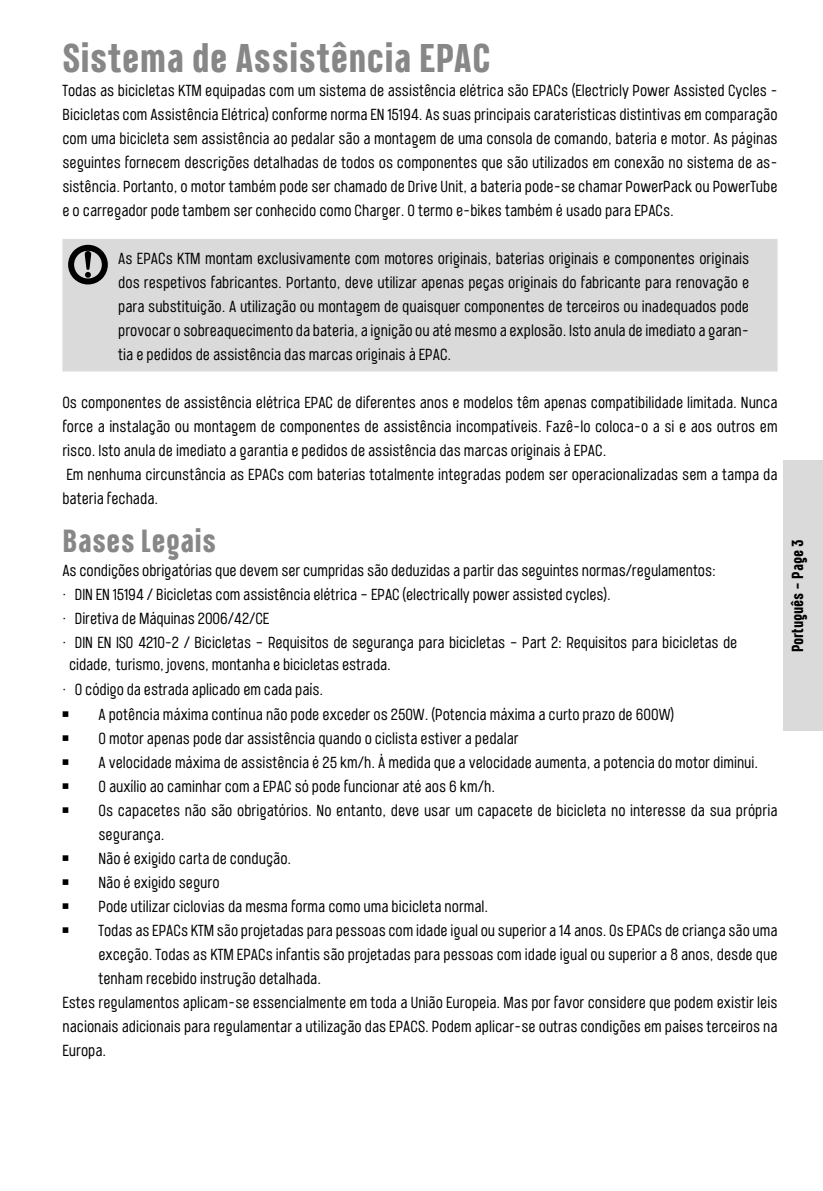
<style>
.page{position:relative;width:823px;height:1191px;background:#fff}
.page>*{position:absolute;margin:0;border:0;box-sizing:border-box;transform-origin:0 0}
.t1{font:700 40px "Port Condensed";color:#878787}
.t2{font:700 32px "Port Condensed";color:#878787}
.t3{font:16px/24px "Port Condensed";color:#000}
.t4{font:700 16px "Port Condensed";letter-spacing:-.005em;color:#000}
</style>
<div class="page">
<div style="left:782px;top:460px;width:40px;height:271px;background:#dadada"></div>
<div style="left:62px;top:239px;width:715px;height:132px;background:#dadada"></div>
<svg style="left:64px;top:242px;width:47px;height:46px;background:#8e8e8e"></svg>
<h1 class="t1" style="left:62px;top:32px;width:430px">Sistema de Assistência EPAC</h1>
<p class="t3" style="left:62px;top:78px;width:716px;text-align:justify">Todas as bicicletas KTM equipadas com um sistema de assistência elétrica são EPACs (Electricly Power Assisted Cycles - Bicicletas com Assistência Elétrica) conforme norma EN 15194. As suas principais caraterísticas distintivas em comparação com uma bicicleta sem assistência ao pedalar são a montagem de uma consola de comando, bateria e motor. As páginas seguintes fornecem descrições detalhadas de todos os componentes que são utilizados em conexão no sistema de as&shy;sistência. Portanto, o motor também pode ser chamado de Drive Unit, a bateria pode-se chamar PowerPack ou PowerTube e o carregador pode tambem ser conhecido como Charger. O termo e-bikes também é usado para EPACs.</p>
<p class="t3" style="left:118px;top:246px;width:632px;text-align:justify">As EPACs KTM montam exclusivamente com motores originais, baterias originais e componentes originais dos respetivos fabricantes. Portanto, deve utilizar apenas peças originais do fabricante para renovação e para substituição. A utilização ou montagem de quaisquer componentes de terceiros ou inadequados pode provocar o sobreaquecimento da bateria, a ignição ou até mesmo a explosão. Isto anula de imediato a garan&shy;tia e pedidos de assistência das marcas originais à EPAC.</p>
<p class="t3" style="left:62px;top:390px;width:716px">Os componentes de assistência elétrica EPAC de diferentes anos e modelos têm apenas compatibilidade limitada. Nunca force a instalação ou montagem de componentes de assistência incompatíveis. Fazê-lo coloca-o a si e aos outros em risco. Isto anula de imediato a garantia e pedidos de assistência das marcas originais à EPAC.<br>Em nenhuma circunstância as EPACs com baterias totalmente integradas podem ser operacionalizadas sem a tampa da bateria fechada.</p>
<h2 class="t2" style="left:62px;top:520px;width:155px">Bases Legais</h2>
<p class="t3" style="left:62px;top:558px;width:654px">As condições obrigatórias que devem ser cumpridas são deduzidas a partir das seguintes normas/regulamentos:</p>
<p class="t3" style="left:62px;top:582px;width:549px">· DIN EN 15194 / Bicicletas com assistência elétrica – EPAC (electrically power assisted cycles).</p>
<p class="t3" style="left:62px;top:606px;width:208px">· Diretiva de Máquinas 2006/42/CE</p>
<p class="t3" style="left:62px;top:629px;width:676px">· DIN EN ISO 4210-2 / Bicicletas – Requisitos de segurança para bicicletas – Part 2: Requisitos para bicicletas de</p>
<p class="t3" style="left:69px;top:652px;width:323px">cidade, turismo, jovens, montanha e bicicletas estrada.</p>
<p class="t3" style="left:62px;top:676px;width:262px;line-height:25.4px">· O código da estrada aplicado em cada país.￭</p>
<p class="t3" style="left:98px;top:702px;width:577px">A potência máxima contínua não pode exceder os 250W. (Potencia máxima a curto prazo de 600W)</p>
<p class="t3" style="left:62px;top:726px;width:10px">￭</p>
<p class="t3" style="left:98px;top:726px;width:421px">O motor apenas pode dar assistência quando o ciclista estiver a pedalar</p>
<p class="t3" style="left:62px;top:750px;width:10px">￭</p>
<p class="t3" style="left:98px;top:750px;width:661px">A velocidade máxima de assistência é 25 km/h. À medida que a velocidade aumenta, a potencia do motor diminui.</p>
<p class="t3" style="left:62px;top:774px;width:10px">￭</p>
<p class="t3" style="left:98px;top:774px;width:398px">O auxílio ao caminhar com a EPAC só pode funcionar até aos 6 km/h.</p>
<p class="t3" style="left:62px;top:798px;width:10px">￭</p>
<p class="t3" style="left:98px;top:798px;width:680px">Os capacetes não são obrigatórios. No entanto, deve usar um capacete de bicicleta no interesse da sua própria segurança.</p>
<p class="t3" style="left:62px;top:846px;width:10px">￭</p>
<p class="t3" style="left:98px;top:846px;width:194px">Não é exigido carta de condução.</p>
<p class="t3" style="left:62px;top:870px;width:10px">￭</p>
<p class="t3" style="left:98px;top:870px;width:123px">Não é exigido seguro</p>
<p class="t3" style="left:62px;top:894px;width:10px">￭</p>
<p class="t3" style="left:98px;top:894px;width:391px">Pode utilizar ciclovias da mesma forma como uma bicicleta normal.</p>
<p class="t3" style="left:62px;top:918px;width:10px">￭</p>
<p class="t3" style="left:98px;top:918px;width:680px">Todas as EPACs KTM são projetadas para pessoas com idade igual ou superior a 14 anos. Os EPACs de criança são uma</p>
<p class="t3" style="left:98px;top:942px;width:680px">exceção. Todas as KTM EPACs infantis são projetadas para pessoas com idade igual ou superior a 8 anos, desde que</p>
<p class="t3" style="left:98px;top:966px;width:224px">tenham recebido instrução detalhada.</p>
<p class="t3" style="left:62px;top:990px;width:716px">Estes regulamentos aplicam-se essencialmente em toda a União Europeia. Mas por favor considere que podem existir leis</p>
<p class="t3" style="left:62px;top:1014px;width:716px">nacionais adicionais para regulamentar a utilização das EPACS. Podem aplicar-se outras condições em países terceiros na</p>
<p class="t3" style="left:62px;top:1038px;width:45px">Europa.</p>
<p class="t4" style="left:786px;top:652px;width:115px;rotate:-90deg">Português – Page 3</p>
</div>
